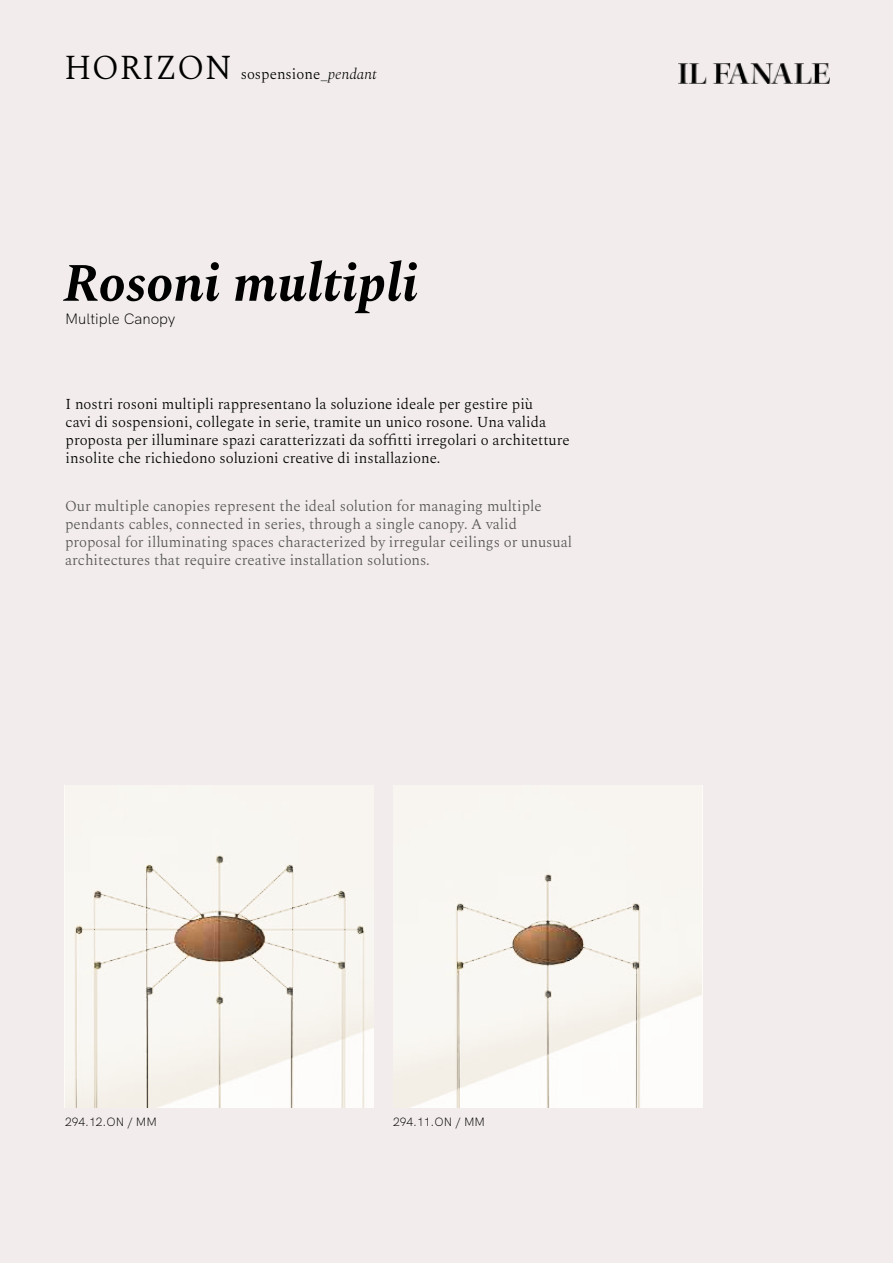
<style>
.page{position:relative;width:893px;height:1263px;background:#f2edec}
.page>*{position:absolute;margin:0;border:0;box-sizing:border-box;transform-origin:0 0}
.t1{font:italic 700 54px "Spectral";color:#000}
.t2{font:300 34.5px "Spectral";letter-spacing:.01em;color:#000}
.t3{font:300 15px/18px "Spectral";color:#000}
.t4{font:300 15px/18px "Spectral";color:#575756}
.t5{font:300 15px "HK Grotesk";color:#000}
.t6{font:300 12px "HK Grotesk";color:#000}
.s1{font-style:italic}
</style>
<div class="page">
<svg style="left:64px;top:785px;width:309px;height:323px;fill:#f8f6f1"></svg>
<div style="left:393px;top:785px;width:310px;height:323px;background:#f8f6f1"></div>
<h2 class="t2" style="left:64px;top:43px;width:170px">HORIZON</h2>
<p class="t3" style="left:241px;top:65px;width:138px">sospensione_<span class="s1">pendant</span></p>
<h1 class="t1" style="left:64px;top:244px;width:356px">Rosoni multipli</h1>
<p class="t5" style="left:65px;top:307px;width:112px">Multiple Canopy</p>
<p class="t3" style="left:66px;top:396px;width:506px">I nostri rosoni multipli rappresentano la soluzione ideale per gestire più<br>cavi di sospensioni, collegate in serie, tramite un unico rosone. Una valida proposta per illuminare spazi caratterizzati da soffitti irregolari o architetture insolite che richiedono soluzioni creative di installazione.</p>
<p class="t4" style="left:65px;top:498px;width:509px">Our multiple canopies represent the ideal solution for managing multiple pendants cables, connected in series, through a single canopy. A valid proposal for illuminating spaces characterized by irregular ceilings or unusual architectures that require creative installation solutions.</p>
<p class="t6" style="left:65px;top:1113px;width:94px">294.12.ON / MM</p>
<p class="t6" style="left:393px;top:1113px;width:94px">294.11.ON / MM</p>
</div>
